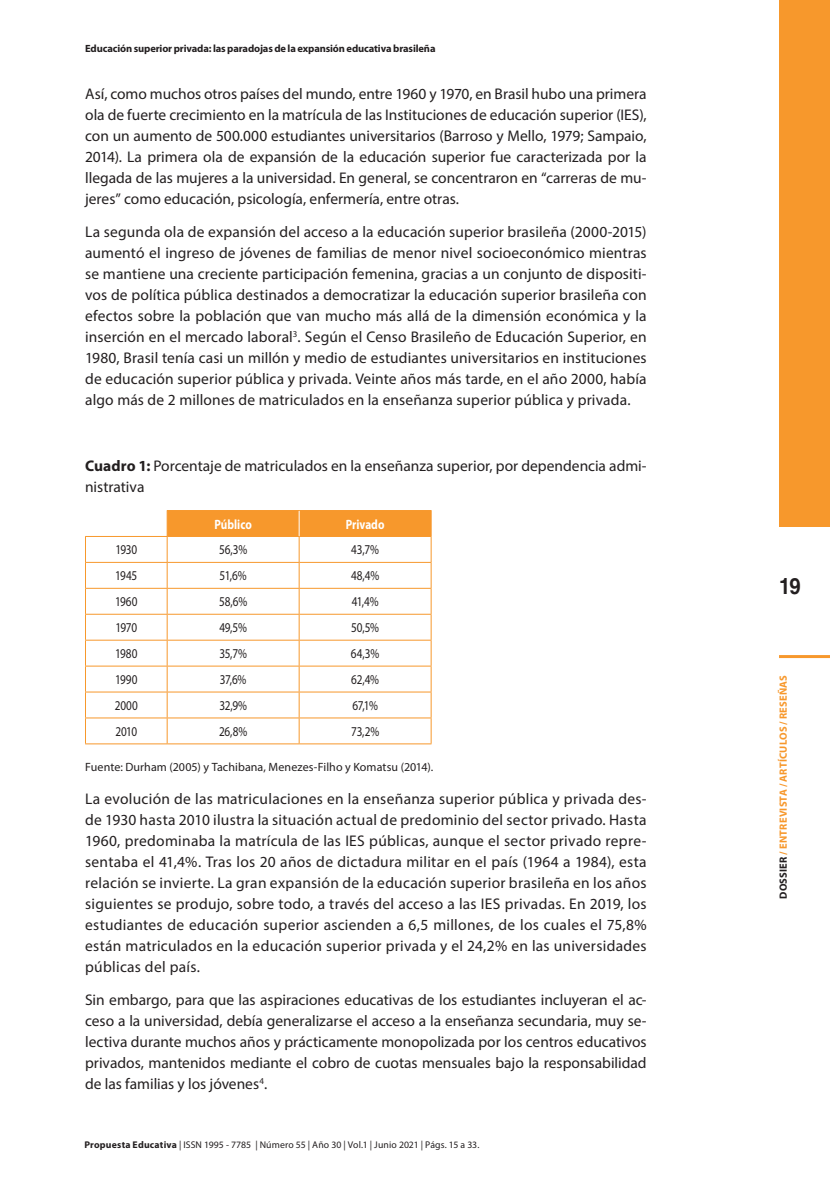
<style>
.page{position:relative;width:830px;height:1191px;background:#fff}
.page>*{position:absolute;margin:0;border:0;box-sizing:border-box;transform-origin:0 0}
.t1{font:700 22.5px "Helvetica LT Std";color:#231f20;scale:.9 1}
.t2{font:15.45px/21px "Myriad Pro";color:#231f20;text-align:justify}
.t3{font:13.5px "Myriad Pro";letter-spacing:-.025em;color:#231f20;scale:.83 1}
.t4{font:700 13.5px "Myriad Pro";color:#fff;scale:.83 1}
.t5{font:12px "Myriad Pro";letter-spacing:.005em;color:#231f20}
.t6{font:700 10.5px "Myriad Pro";letter-spacing:-.01em;color:#231f20}
.t7{font:700 10.5px "Myriad Pro";letter-spacing:.015em;color:#f7982c}
.t8{font:9.75px "Myriad Pro";letter-spacing:.01em;color:#231f20}
.s1{font-weight:700}
.s2{color:#231f20}
</style>
<div class="page">
<div style="left:778px;top:0;width:51px;height:527px;background:#f7982c"></div>
<hr style="left:778px;top:655px;width:51px;height:3px;background:#f7982c">
<hr style="left:85px;top:536px;width:82px;height:1px;background:#f7982c">
<hr style="left:85px;top:562px;width:82px;height:1px;background:#f7982c">
<hr style="left:85px;top:588px;width:82px;height:1px;background:#f7982c">
<hr style="left:85px;top:614px;width:82px;height:1px;background:#f7982c">
<hr style="left:85px;top:640px;width:82px;height:1px;background:#f7982c">
<hr style="left:85px;top:665px;width:82px;height:1px;background:#f7982c">
<hr style="left:85px;top:691px;width:82px;height:1px;background:#f7982c">
<hr style="left:85px;top:717px;width:82px;height:1px;background:#f7982c">
<svg style="left:85px;top:537px;width:1px;height:206px"></svg>
<hr style="left:85px;top:743px;width:82px;height:1px;background:#f7982c">
<hr style="left:167px;top:743px;width:132px;height:1px;background:#f7982c">
<hr style="left:299px;top:743px;width:132px;height:1px;background:#f7982c">
<svg style="left:167px;top:510px;width:264px;height:233px"></svg>
<p class="t6" style="left:85px;top:43px;width:352px">Educación superior privada: las paradojas de la expansión educativa brasileña</p>
<p class="t2" style="left:85px;top:83px;width:563px">Así, como muchos otros países del mundo, entre 1960 y 1970, en Brasil hubo una primera ola de fuerte crecimiento en la matrícula de las Instituciones de educación superior (IES), con un aumento de 500.000 estudiantes universitarios (Barroso y Mello, 1979; Sampaio, 2014). La primera ola de expansión de la educación superior fue caracterizada por la llegada de las mujeres a la universidad. En general, se concentraron en “carreras de mu&shy;jeres” como educación, psicología, enfermería, entre otras.</p>
<p class="t2" style="left:85px;top:221px;width:563px">La segunda ola de expansión del acceso a la educación superior brasileña (2000-2015) aumentó el ingreso de jóvenes de familias de menor nivel socioeconómico mientras se mantiene una creciente participación femenina, gracias a un conjunto de dispositi&shy;vos de política pública destinados a democratizar la educación superior brasileña con efectos sobre la población que van mucho más allá de la dimensión económica y la inserción en el mercado laboral<sup>3</sup>. Según el Censo Brasileño de Educación Superior, en 1980, Brasil tenía casi un millón y medio de estudiantes universitarios en instituciones de educación superior pública y privada. Veinte años más tarde, en el año 2000, había algo más de 2 millones de matriculados en la enseñanza superior pública y privada.</p>
<p class="t2" style="left:85px;top:455px;width:563px"><span class="s1">Cuadro 1:</span> Porcentaje de matriculados en la enseñanza superior, por dependencia admi&shy;nistrativa</p>
<p class="t4" style="left:214px;top:516px;width:46px">Público</p>
<p class="t4" style="left:345px;top:516px;width:48px">Privado</p>
<p class="t3" style="left:115px;top:541px;width:28px">1930</p>
<p class="t3" style="left:219px;top:541px;width:35px">56,3%</p>
<p class="t3" style="left:351px;top:541px;width:35px">43,7%</p>
<p class="t3" style="left:115px;top:567px;width:28px">1945</p>
<p class="t3" style="left:219px;top:567px;width:34px">51,6%</p>
<p class="t3" style="left:351px;top:567px;width:36px">48,4%</p>
<p class="t3" style="left:115px;top:593px;width:28px">1960</p>
<p class="t3" style="left:219px;top:593px;width:35px">58,6%</p>
<p class="t3" style="left:351px;top:593px;width:34px">41,4%</p>
<p class="t3" style="left:115px;top:619px;width:28px">1970</p>
<p class="t3" style="left:219px;top:619px;width:35px">49,5%</p>
<p class="t3" style="left:351px;top:619px;width:35px">50,5%</p>
<p class="t3" style="left:115px;top:645px;width:28px">1980</p>
<p class="t3" style="left:219px;top:645px;width:35px">35,7%</p>
<p class="t3" style="left:351px;top:645px;width:36px">64,3%</p>
<p class="t3" style="left:115px;top:671px;width:28px">1990</p>
<p class="t3" style="left:220px;top:671px;width:34px">37,6%</p>
<p class="t3" style="left:351px;top:671px;width:35px">62,4%</p>
<p class="t3" style="left:115px;top:697px;width:29px">2000</p>
<p class="t3" style="left:219px;top:697px;width:35px">32,9%</p>
<p class="t3" style="left:352px;top:697px;width:32px">67,1%</p>
<p class="t3" style="left:115px;top:723px;width:28px">2010</p>
<p class="t3" style="left:219px;top:723px;width:35px">26,8%</p>
<p class="t3" style="left:351px;top:723px;width:35px">73,2%</p>
<p class="t5" style="left:85px;top:759px;width:349px">Fuente: Durham (2005) y Tachibana, Menezes-Filho y Komatsu (2014).</p>
<p class="t2" style="left:85px;top:788px;width:563px">La evolución de las matriculaciones en la enseñanza superior pública y privada des&shy;de 1930 hasta 2010 ilustra la situación actual de predominio del sector privado. Hasta 1960, predominaba la matrícula de las IES públicas, aunque el sector privado repre&shy;sentaba el 41,4%. Tras los 20 años de dictadura militar en el país (1964 a 1984), esta relación se invierte. La gran expansión de la educación superior brasileña en los años siguientes se produjo, sobre todo, a través del acceso a las IES privadas. En 2019, los estudiantes de educación superior ascienden a 6,5 millones, de los cuales el 75,8% están matriculados en la educación superior privada y el 24,2% en las universidades públicas del país.</p>
<p class="t2" style="left:85px;top:989px;width:563px">Sin embargo, para que las aspiraciones educativas de los estudiantes incluyeran el ac&shy;ceso a la universidad, debía generalizarse el acceso a la enseñanza secundaria, muy se&shy;lectiva durante muchos años y prácticamente monopolizada por los centros educativos privados, mantenidos mediante el cobro de cuotas mensuales bajo la responsabilidad de las familias y los jóvenes<sup>4</sup>.</p>
<p class="t8" style="left:84px;top:1139px;width:396px"><span class="s1">Propuesta Educativa</span> | ISSN 1995 - 7785 | Número 55 | Año 30 | Vol.1 | Junio 2021 | Págs. 15 a 33.</p>
<h1 class="t1" style="left:778px;top:572px;width:25px">19</h1>
<p class="t7" style="left:777px;top:898px;width:225px;rotate:-90deg"><span class="s2">DOSSIER</span> / ENTREVISTA / ARTÍCULOS / RESEÑAS</p>
</div>
